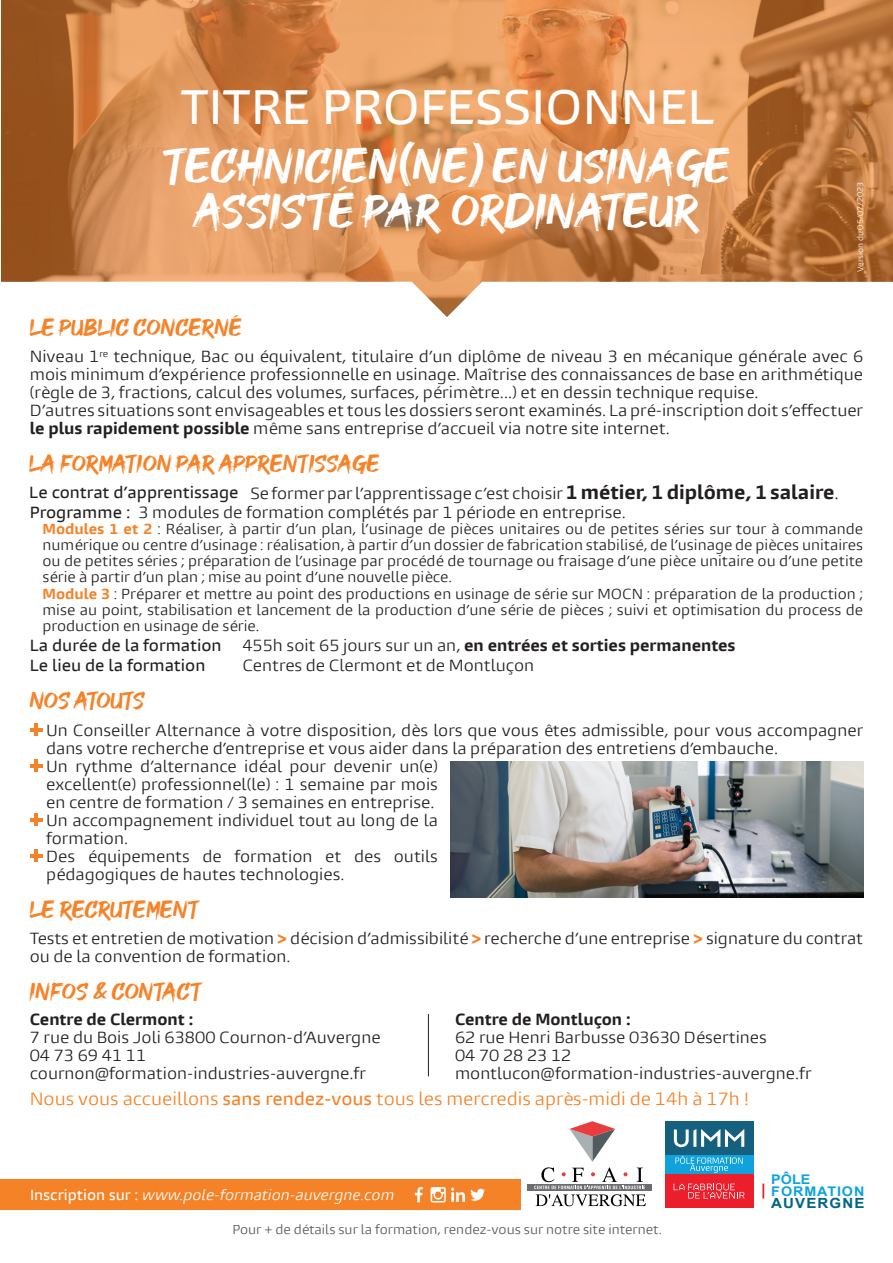
<style>
.page{position:relative;width:893px;height:1263px;background:#fff}
.page>*{position:absolute;margin:0;border:0;box-sizing:border-box;transform-origin:0 0}
.t1{font:48px/45px "GOODBRUSH";color:#fff;text-align:center}
.t2{font:500 45px "Burlingame Pro";color:#fff}
.t3{font:24px "GOODBRUSH";color:#f58227}
.t4{font:24px "GOODBRUSH";letter-spacing:-.045em;color:#f58227}
.t5{font:16.5px "Burlingame Pro";color:#f58227}
.t6{font:15px/18px "Burlingame Pro";color:#231f20}
.t7{font:700 15px "Burlingame Pro";color:#231f20}
.t8{font:500 15px "Burlingame Pro";color:#231f20}
.t9{font:700 13.95px "Arial";letter-spacing:.075em;color:#016484;scale:1.08 1}
.t10{font:13.5px/16.2px "Burlingame Pro";color:#231f20;text-align:justify}
.t11{font:italic 13.5px "Burlingame Pro";color:#fff}
.t12{font:700 13.35px/12.3px "Arial";letter-spacing:.065em;color:#0ca4dc;scale:1.08 1}
.t13{font:12px "Burlingame Pro";color:#57585a}
.t14{font:7.5px "Burlingame Pro";color:#fff}
.s1{font-style:inherit}
.s2{font-weight:700}
.s3{font-weight:700;font-size:18px}
.s4{font-size:16.5px}
.s5{font-weight:500}
.s6{font-weight:700;color:#f58227}
.s7{font-weight:400}
.s8{font-weight:800;color:#f58227}
.s9{font-weight:500;font-style:normal}
</style>
<div class="page">
<hr style="left:34px;top:723px;width:4px;height:13px;background:#f58227">
<svg style="left:30px;top:728px;width:13px;height:3px"></svg>
<hr style="left:34px;top:759px;width:4px;height:13px;background:#f58227">
<svg style="left:30px;top:764px;width:13px;height:3px"></svg>
<hr style="left:34px;top:813px;width:4px;height:13px;background:#f58227">
<svg style="left:30px;top:818px;width:13px;height:3px"></svg>
<hr style="left:34px;top:849px;width:4px;height:13px;background:#f58227">
<svg style="left:30px;top:854px;width:13px;height:3px"></svg>
<img style="left:451px;top:761px;width:412px;height:136px">
<svg style="left:1px;top:0;width:892px;height:317px;background:#d69663"></svg>
<hr style="left:428px;top:1014px;width:1px;height:62px;background:#231f20">
<div style="left:665px;top:1121px;width:88px;height:34px;background:#15607e"></div>
<svg style="left:674px;top:1129px;width:70px;height:18px"></svg>
<div style="left:665px;top:1174px;width:88px;height:34px;background:#ed1e2b"></div>
<svg style="left:674px;top:1183px;width:71px;height:15px"></svg>
<div style="left:665px;top:1155px;width:88px;height:19px;background:#0fa2dc"></div>
<svg style="left:675px;top:1156px;width:68px;height:17px"></svg>
<svg style="left:762px;top:1183px;width:2px;height:15px"></svg>
<div style="left:527px;top:1184px;width:125px;height:7px;background:#6c6d70"></div>
<svg style="left:534px;top:1121px;width:112px;height:85px"></svg>
<div style="left:0;top:1179px;width:521px;height:31px;background:#f58227"></div>
<img style="left:414px;top:1187px;width:32px;height:16px">
<img style="left:451px;top:1187px;width:34px;height:15px">
<p class="t2" style="left:180px;top:78px;width:536px">TITRE PROFESSIONNEL</p>
<p class="t1" style="left:164px;top:145px;width:568px"><span class="s1">TECHNICIEN(NE)</span> EN USINAGE<br>ASSISTÉ PAR ORDINATEUR</p>
<p class="t14" style="left:856px;top:272px;width:92px;rotate:-90deg">Version du 05/07/2023</p>
<p class="t3" style="left:30px;top:314px;width:214px">LE PUBLIC CONCERNÉ</p>
<p class="t6" style="left:30px;top:348px;width:835px;text-align:justify">Niveau 1<sup>re</sup> technique, Bac ou équivalent, titulaire d’un diplôme de niveau 3 en mécanique générale avec 6 mois minimum d’expérience professionnelle en usinage. Maîtrise des connaissances de base en arithmétique (règle de 3, fractions, calcul des volumes, surfaces, périmètre...) et en dessin technique requise.</p>
<p class="t6" style="left:30px;top:402px;width:835px">D’autres situations sont envisageables et tous les dossiers seront examinés. La pré-inscription doit s’effectuer <span class="s2">le plus rapidement possible</span> même sans entreprise d’accueil via notre site internet.</p>
<p class="t3" style="left:29px;top:449px;width:352px">LA FORMATION PAR APPRENTISSAGE</p>
<p class="t8" style="left:29px;top:483px;width:211px">Le contrat d’apprentissage</p>
<p class="t6" style="left:250px;top:484px;width:590px">Se former par l’apprentissage c’est choisir <span class="s3">1 métier, 1 diplôme, 1 salaire</span><span class="s4">.</span></p>
<p class="t6" style="left:30px;top:503px;width:598px"><span class="s5">Programme :</span> 3 modules de formation complétés par 1 période en entreprise.</p>
<p class="t10" style="left:43px;top:521px;width:822px"><span class="s6">Modules 1 et 2</span> : Réaliser, à partir d’un plan, l’usinage de pièces unitaires ou de petites séries sur tour à commande numérique ou centre d’usinage : réalisation, à partir d’un dossier de fabrication stabilisé, de l’usinage de pièces unitaires ou de petites séries ; préparation de l’usinage par procédé de tournage ou fraisage d’une pièce unitaire ou d’une petite série à partir d’un plan ; mise au point d’une nouvelle pièce.</p>
<p class="t10" style="left:43px;top:586px;width:822px"><span class="s6">Module 3</span> : Préparer et mettre au point des productions en usinage de série sur MOCN : préparation de la production ; mise au point, stabilisation et lancement de la production d’une série de pièces ; suivi et optimisation du process de production en usinage de série.</p>
<p class="t8" style="left:30px;top:636px;width:193px">La durée de la formation</p>
<p class="t8" style="left:30px;top:656px;width:177px">Le lieu de la formation</p>
<p class="t4" style="left:30px;top:686px;width:117px">NOS ATOUTS</p>
<p class="t7" style="left:242px;top:636px;width:495px"><span class="s7">455h soit 65 jours sur un an,</span> en entrées et sorties permanentes</p>
<p class="t6" style="left:242px;top:656px;width:293px">Centres de Clermont et de Montluçon</p>
<p class="t6" style="left:46px;top:721px;width:819px">Un Conseiller Alternance à votre disposition, dès lors que vous êtes admissible, pour vous accompagner dans votre recherche d’entreprise et vous aider dans la préparation des entretiens d’embauche.</p>
<p class="t6" style="left:46px;top:757px;width:393px;text-align:justify">Un rythme d’alternance idéal pour devenir un(e) excellent(e) professionnel(le) : 1 semaine par mois en centre de formation / 3 semaines en entreprise.</p>
<p class="t6" style="left:46px;top:811px;width:393px">Un accompagnement individuel tout au long de la formation.</p>
<p class="t6" style="left:46px;top:847px;width:393px">Des équipements de formation et des outils pédagogiques de hautes technologies.</p>
<p class="t3" style="left:30px;top:895px;width:171px">LE RECRUTEMENT</p>
<p class="t6" style="left:30px;top:929px;width:835px">Tests et entretien de motivation <span class="s8">&gt;</span> décision d’admissibilité <span class="s8">&gt;</span> recherche d’une entreprise <span class="s8">&gt;</span> signature du contrat ou de la convention de formation.</p>
<p class="t3" style="left:30px;top:977px;width:174px">INFOS &amp; CONTACT</p>
<p class="t7" style="left:30px;top:1010px;width:166px">Centre de Clermont :</p>
<p class="t6" style="left:30px;top:1029px;width:352px">7 rue du Bois Joli 63800 Cournon-d’Auvergne</p>
<p class="t6" style="left:30px;top:1047px;width:118px">04 73 69 41 11</p>
<p class="t6" style="left:30px;top:1065px;width:338px">cournon@formation-industries-auvergne.fr</p>
<p class="t7" style="left:455px;top:1010px;width:178px">Centre de Montluçon :</p>
<p class="t6" style="left:455px;top:1029px;width:313px">62 rue Henri Barbusse 03630 Désertines</p>
<p class="t6" style="left:455px;top:1047px;width:118px">04 70 28 23 12</p>
<p class="t6" style="left:455px;top:1065px;width:358px">montlucon@formation-industries-auvergne.fr</p>
<p class="t5" style="left:30px;top:1088px;width:721px">Nous vous accueillons <span class="s5">sans rendez-vous</span> tous les mercredis après-midi de 14h à 17h !</p>
<p class="t11" style="left:30px;top:1186px;width:366px"><span class="s9">Inscription sur :</span> www.pole-formation-auvergne.com</p>
<p class="t13" style="left:232px;top:1222px;width:431px">Pour + de détails sur la formation, rendez-vous sur notre site internet.</p>
<p class="t12" style="left:771px;top:1173px;width:88px">PÔLE<br>FORMATION</p>
<p class="t9" style="left:771px;top:1194px;width:88px">AUVERGNE</p>
</div>
